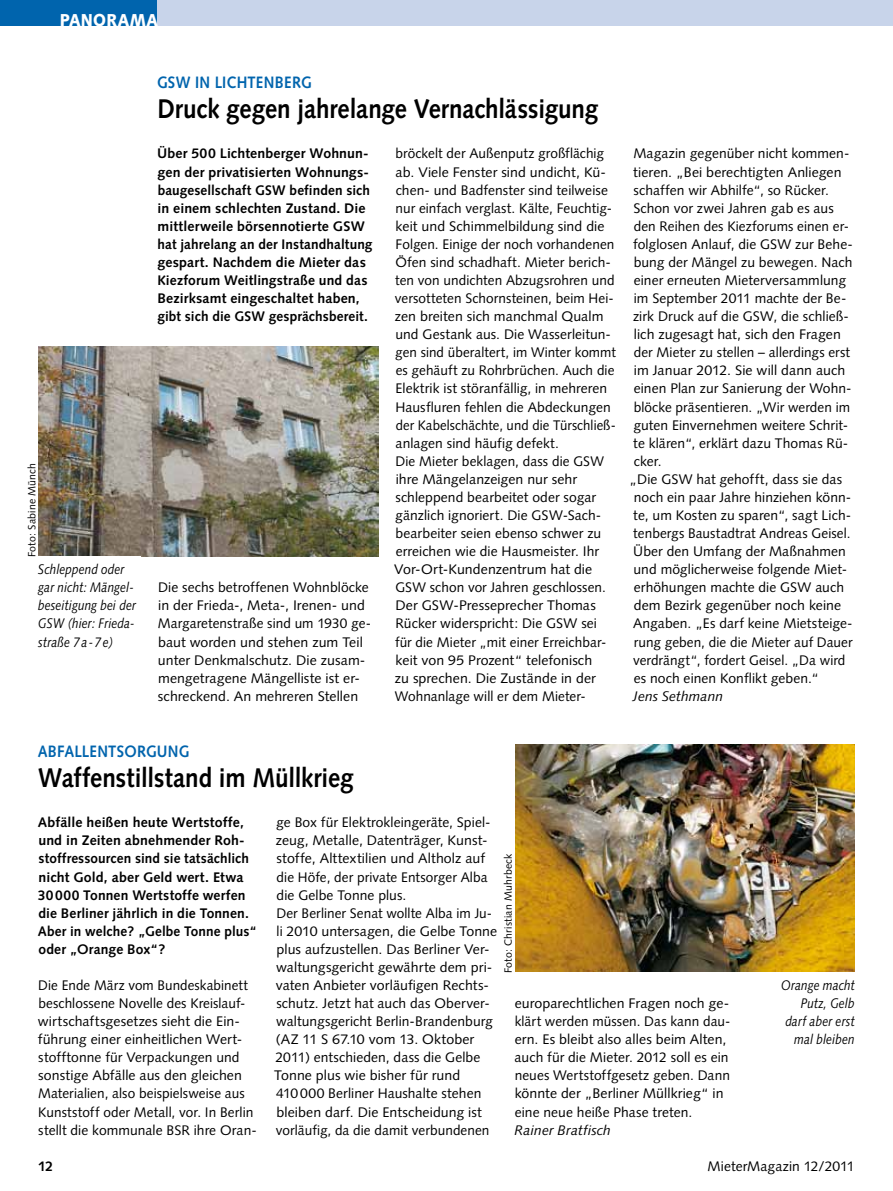
<style>
.page{position:relative;width:893px;height:1191px;background:#fff}
.page>*{position:absolute;margin:0;border:0;box-sizing:border-box;transform-origin:0 0}
.t1{font:700 27px "Syntax";letter-spacing:-.005em;color:#000;scale:.9 1}
.t2{font:900 17.25px "Syntax";letter-spacing:.015em;color:#fff;scale:.9 1}
.t3{font:700 16.5px "Syntax";letter-spacing:.015em;color:#0064ad;scale:.9 1}
.t4{font:13.8px/18px "Syntax";letter-spacing:.005em;color:#000}
.t5{font:700 13.8px/18px "Syntax";letter-spacing:.01em;color:#000}
.t6{font:italic 13.8px/18px "Syntax";letter-spacing:.005em;color:#000;text-align:right;scale:.85 1}
.t7{font:italic 13.8px "Syntax";letter-spacing:.005em;color:#000}
.t8{font:10.5px "Syntax";letter-spacing:.02em;color:#000}
</style>
<div class="page">
<div style="left:0;top:0;width:157px;height:26px;background:#0064ad"></div>
<div style="left:157px;top:0;width:736px;height:26px;background:#c8d4ea"></div>
<img style="left:38px;top:347px;width:340px;height:209px">
<img style="left:515px;top:744px;width:340px;height:228px">
<p class="t2" style="left:60px;top:9px;width:111px">PANORAMA</p>
<p class="t8" style="left:26px;top:557px;width:95px;rotate:-90deg">Foto: Sabine Münch</p>
<p class="t6" style="left:38px;top:560px;width:117px;text-align:left">Schleppend oder gar nicht: Mängel&shy;beseitigung bei der<br>GSW (hier: Frieda&shy;straße 7 a - 7 e)</p>
<p class="t3" style="left:157px;top:73px;width:173px">GSW in LichtenberG</p>
<h1 class="t1" style="left:157px;top:93px;width:491px">Druck gegen jahrelange Vernachlässigung</h1>
<p class="t5" style="left:157px;top:145px;width:217px">Über 500 Lichtenberger Wohnun&shy;gen der privatisierten Wohnungs&shy;baugesellschaft GSW befinden sich in einem schlechten Zustand. Die mittlerweile börsennotierte GSW hat jahrelang an der instandhaltung gespart. nachdem die Mieter das Kiezforum Weitlingstraße und das bezirksamt eingeschaltet haben, gibt sich die GSW gesprächsbereit.</p>
<p class="t4" style="left:633px;top:145px;width:217px">Magazin gegenüber nicht kommen-</p>
<p class="t4" style="left:394px;top:145px;width:223px">bröckelt der Außenputz großflächig ab. Viele Fenster sind undicht, Kü&shy;chen- und Badfenster sind teilweise nur einfach verglast. Kälte, Feuchtig&shy;keit und Schimmelbildung sind die Folgen. Einige der noch vorhandenen Öfen sind schadhaft. Mieter be rich - ten von undichten Abzugsrohren und versotteten Schornsteinen, beim Hei - zen breiten sich manchmal Qualm und Gestank aus. Die Wasserleitun&shy;gen sind überaltert, im Winter kommt es gehäuft zu Rohrbrüchen. Auch die Elektrik ist störanfällig, in mehreren Hausfluren fehlen die Abdeckungen der Kabelschächte, und die Türschließ&shy;anlagen sind häufig defekt.<br>Die Mieter beklagen, dass die GSW ihre Mängelanzeigen nur sehr schleppend bearbeitet oder sogar gänzlich ignoriert. Die GSW-Sach&shy;bearbeiter seien ebenso schwer zu erreichen wie die Hausmeister. Ihr Vor-Ort-Kundenzentrum hat die GSW schon vor Jahren geschlossen.<br>Der GSW-Presseprecher Thomas Rücker widerspricht: Die GSW sei für die Mieter „mit einer Erreichbar&shy;keit von 95 Prozent“ telefonisch<br>zu sprechen. Die Zustände in der Wohnanlage will er dem Mieter-</p>
<p class="t4" style="left:633px;top:163px;width:210px">tie ren. „Bei berechtigten Anliegen</p>
<p class="t4" style="left:634px;top:181px;width:197px">schaffen wir Abhilfe“, so Rücker.</p>
<p class="t4" style="left:633px;top:199px;width:202px">Schon vor zwei Jahren gab es aus</p>
<p class="t4" style="left:634px;top:217px;width:217px">den Reihen des Kiezforums einen er-</p>
<p class="t4" style="left:633px;top:235px;width:221px">folglosen Anlauf, die GSW zur Behe-</p>
<p class="t4" style="left:634px;top:253px;width:220px">bung der Mängel zu bewegen. Nach</p>
<p class="t4" style="left:634px;top:271px;width:214px">einer erneuten Mieterversammlung</p>
<p class="t4" style="left:634px;top:289px;width:214px">im September 2011 machte der Be-</p>
<p class="t4" style="left:633px;top:307px;width:217px">zirk Druck auf die GSW, die schließ-</p>
<p class="t4" style="left:634px;top:325px;width:209px">lich zugesagt hat, sich den Fragen</p>
<p class="t4" style="left:634px;top:343px;width:218px">der Mieter zu stellen – allerdings erst</p>
<p class="t4" style="left:634px;top:362px;width:213px">im Januar 2012. Sie will dann auch</p>
<p class="t4" style="left:634px;top:380px;width:219px">einen Plan zur Sanierung der Wohn-</p>
<p class="t4" style="left:634px;top:398px;width:218px">blöcke präsentieren. „Wir werden im</p>
<p class="t4" style="left:633px;top:416px;width:216px">guten Einvernehmen weitere Schrit-</p>
<p class="t4" style="left:633px;top:434px;width:216px">te klären“, erklärt dazu Thomas Rü-</p>
<p class="t4" style="left:634px;top:452px;width:29px">cker.</p>
<p class="t4" style="left:630px;top:470px;width:214px">„Die GSW hat gehofft, dass sie das</p>
<p class="t4" style="left:634px;top:488px;width:219px">noch ein paar Jahre hinziehen könn-</p>
<p class="t4" style="left:633px;top:506px;width:219px">te, um Kosten zu sparen“, sagt Lich-</p>
<p class="t4" style="left:633px;top:524px;width:219px">tenbergs Baustadtrat Andreas Geisel.</p>
<p class="t4" style="left:633px;top:542px;width:214px">Über den Umfang der Maßnahmen</p>
<p class="t4" style="left:634px;top:560px;width:215px">und möglicherweise folgende Miet-</p>
<p class="t4" style="left:634px;top:578px;width:212px">erhöhungen machte die GSW auch</p>
<p class="t4" style="left:634px;top:596px;width:209px">dem Bezirk gegenüber noch keine</p>
<p class="t4" style="left:633px;top:615px;width:221px">Angaben. „Es darf keine Mietsteige-</p>
<p class="t4" style="left:634px;top:633px;width:220px">rung geben, die die Mieter auf Dauer</p>
<p class="t4" style="left:633px;top:651px;width:214px">verdrängt“, fordert Geisel. „Da wird</p>
<p class="t4" style="left:634px;top:669px;width:186px">es noch einen Konflikt geben.“</p>
<p class="t7" style="left:633px;top:688px;width:92px">Jens Sethmann</p>
<p class="t4" style="left:158px;top:578px;width:215px">Die sechs betroffenen Wohnblöcke in der Frieda-, Meta-, Irenen- und Margaretenstraße sind um 1930 ge - baut worden und stehen zum Teil unter Denkmalschutz. Die zusam&shy;mengetragene Mängelliste ist er&shy;schreckend. An mehreren Stellen</p>
<p class="t3" style="left:38px;top:741px;width:170px">AbfALLentSorGunG</p>
<h1 class="t1" style="left:38px;top:762px;width:352px">Waffenstillstand im Müllkrieg</h1>
<p class="t5" style="left:38px;top:813px;width:221px">Abfälle heißen heute Wertstoffe, und in Zeiten abnehmender roh&shy;stoffressourcen sind sie tatsächlich nicht Gold, aber Geld wert. etwa<br>30000 tonnen Wertstoffe werfen die berliner jährlich in die tonnen.<br>Aber in welche? „Gelbe tonne plus“ oder „orange box“?</p>
<p class="t4" style="left:38px;top:976px;width:221px">Die Ende März vom Bundeskabi nett beschlossene Novelle des Kreislauf&shy;wirtschaftsgesetzes sieht die Ein&shy;führung einer einheitlichen Wert&shy;stofftonne für Verpackungen und sonstige Abfälle aus den gleichen Materialien, also beispielsweise aus Kunststoff oder Metall, vor. In Berlin stellt die kommunale BSR ihre Oran-</p>
<p class="t4" style="left:274px;top:813px;width:225px">ge Box für Elektrokleingeräte, Spiel&shy;zeug, Metalle, Datenträger, Kunst&shy;stoffe, Alttextilien und Altholz auf die Höfe, der private Entsorger Alba die Gelbe Tonne plus.<br>Der Berliner Senat wollte Alba im Ju&shy;li 2010 untersagen, die Gelbe Tonne plus aufzustellen. Das Berliner Ver&shy;waltungsgericht gewährte dem pri&shy;vaten Anbieter vorläufigen Rechts&shy;schutz. Jetzt hat auch das Oberver&shy;waltungsgericht Berlin-Brandenburg (AZ 11 S 67.10 vom 13. Oktober 2011) entschieden, dass die Gelbe Tonne plus wie bisher für rund<br>410 000 Berliner Haushalte stehen bleiben darf. Die Entscheidung ist vorläufig, da die damit verbundenen</p>
<p class="t8" style="left:502px;top:973px;width:121px;rotate:-90deg">Foto: Christian Muhrbeck</p>
<p class="t4" style="left:515px;top:994px;width:217px">europarechtlichen Fragen noch ge&shy;klärt werden müssen. Das kann dau&shy;ern. Es bleibt also alles beim Alten, auch für die Mieter. 2012 soll es ein neues Wertstoffgesetz geben. Dann könnte der „Berliner Müllkrieg“ in eine neue heiße Phase treten.</p>
<p class="t7" style="left:515px;top:1121px;width:98px">Rainer Bratfisch</p>
<p class="t6" style="left:781px;top:976px;width:88px">Orange macht<br>Putz, Gelb darf aber erst mal bleiben</p>
<p class="t5" style="left:38px;top:1157px;width:17px">12</p>
<p class="t4" style="left:708px;top:1157px;width:149px">MieterMagazin 12/2011</p>
</div>
